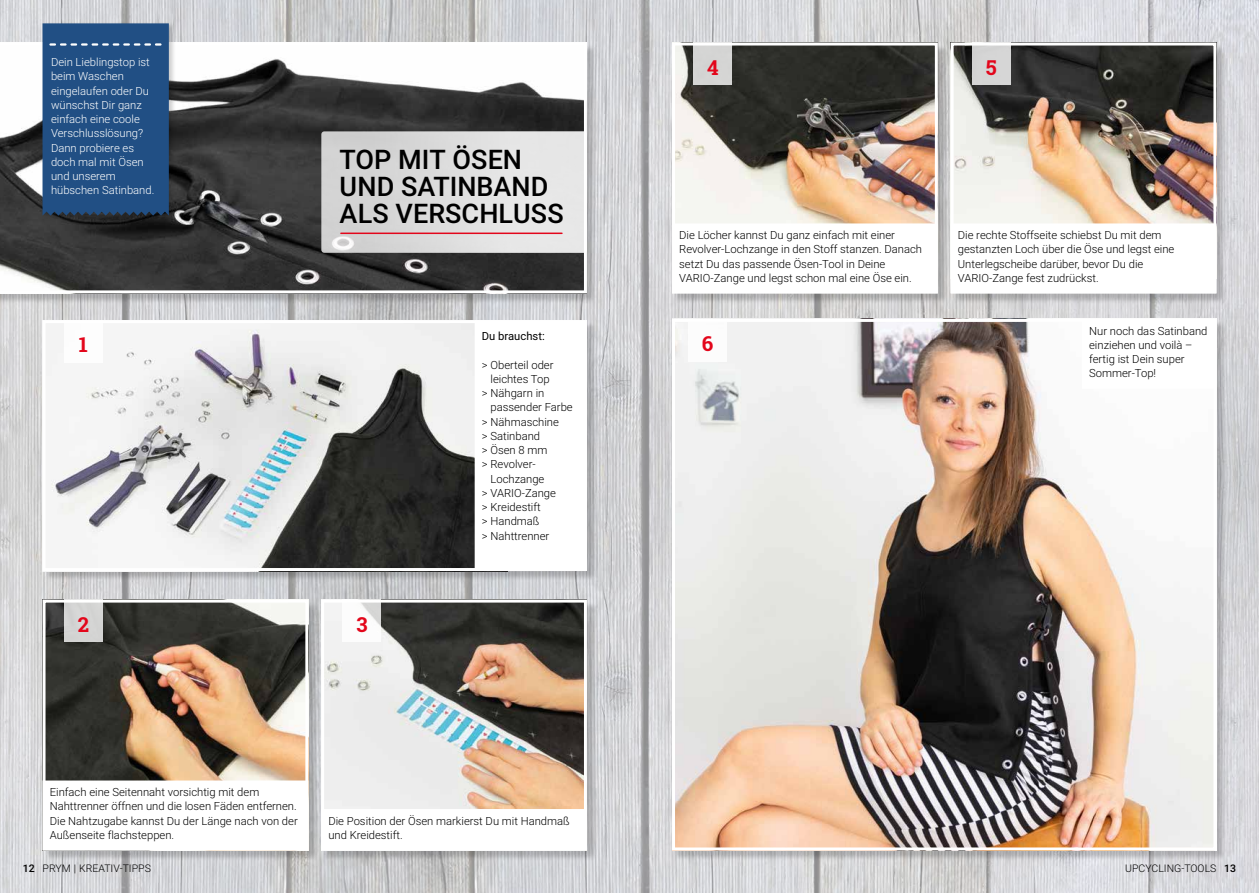
<style>
.page{position:relative;width:1259px;height:893px;background:#fff}
.page>*{position:absolute;margin:0;border:0;box-sizing:border-box;transform-origin:0 0}
.t1{font:500 27px/27px "Roboto";color:#000}
.t2{font:700 20.55px "Roboto Slab";color:#e3061b}
.t3{font:300 11.25px/14.2px "Roboto";color:#000}
.t4{font:300 11.25px/14.2px "Roboto";color:#fff}
.t5{font:11.25px "Roboto";color:#000}
.t6{font:300 10.5px "Roboto";color:#000}
.s1{font-weight:500}
</style>
<div class="page">
<img style="left:0;top:0;width:1259px;height:893px">
<div style="left:673px;top:320px;width:554px;height:541px;background:#000;opacity:.2"></div>
<img style="left:676px;top:323px;width:536px;height:523px">
<div style="left:672px;top:319px;width:544px;height:531px;border:3px solid #fff"></div>
<div style="left:1083px;top:320px;width:132px;height:67px;background:#fff"></div>
<div style="left:688px;top:319px;width:38px;height:42px;background:#fff"></div>
<div style="left:673px;top:44px;width:275px;height:260px;background:#000;opacity:.2"></div>
<img style="left:676px;top:47px;width:258px;height:176px">
<div style="left:672px;top:43px;width:266px;height:250px;border:3px solid #fff"></div>
<div style="left:673px;top:225px;width:263px;height:67px;background:#fff"></div>
<div style="left:693px;top:43px;width:39px;height:42px;background:#d4d5d4"></div>
<div style="left:952px;top:44px;width:274px;height:260px;background:#000;opacity:.2"></div>
<img style="left:954px;top:47px;width:258px;height:176px">
<div style="left:950px;top:43px;width:266px;height:250px;border:3px solid #fff"></div>
<div style="left:952px;top:225px;width:263px;height:67px;background:#fff"></div>
<div style="left:972px;top:43px;width:38px;height:42px;background:#d5d5d5"></div>
<div style="left:44px;top:321px;width:553px;height:261px;background:#000;opacity:.2"></div>
<img style="left:47px;top:324px;width:428px;height:243px">
<div style="left:476px;top:322px;width:109px;height:247px;background:#fff"></div>
<div style="left:44px;top:601px;width:275px;height:260px;background:#000;opacity:.2"></div>
<img style="left:47px;top:604px;width:257px;height:176px">
<div style="left:43px;top:600px;width:265px;height:250px;border:3px solid #fff"></div>
<div style="left:44px;top:782px;width:263px;height:67px;background:#fff"></div>
<div style="left:64px;top:600px;width:38px;height:42px;background:#d4d4d3"></div>
<div style="left:322px;top:601px;width:275px;height:260px;background:#000;opacity:.2"></div>
<img style="left:325px;top:604px;width:258px;height:205px">
<div style="left:321px;top:600px;width:266px;height:250px;border:3px solid #fff"></div>
<div style="left:323px;top:810px;width:262px;height:39px;background:#fff"></div>
<svg style="left:343px;top:600px;width:38px;height:42px"></svg>
<div style="left:64px;top:320px;width:38px;height:42px;background:#fff"></div>
<div style="left:0;top:44px;width:598px;height:260px;background:#000;opacity:.2"></div>
<svg style="left:0;top:43px;width:587px;height:250px"></svg>
<div style="left:41px;top:22px;width:135px;height:201px;background:#000;opacity:.2"></div>
<div style="left:43px;top:23px;width:126px;height:193px;background:#214f84"></div>
<div style="left:321px;top:131px;width:266px;height:122px;background:#d3d3d3;border-radius:3px"></div>
<div style="left:356px;top:131px;width:231px;height:122px;background:linear-gradient(to right,#d2d2d2,#ededed);border-radius:3px"></div>
<hr style="left:341px;top:233px;width:221px;height:1px;background:#e3061b">
<p class="t4" style="left:51px;top:55px;width:105px">Dein Lieblingstop ist beim Waschen eingelaufen oder Du wünschst Dir ganz einfach eine coole<br>Verschlusslösung?<br>Dann probiere es doch mal mit Ösen und unserem hübschen Satinband.</p>
<h1 class="t1" style="left:340px;top:145px;width:225px">TOP MIT ÖSEN<br>UND SATINBAND<br>ALS VERSCHLUSS</h1>
<h2 class="t2" style="left:707px;top:53px;width:13px">4</h2>
<h2 class="t2" style="left:986px;top:53px;width:12px">5</h2>
<p class="t3" style="left:679px;top:228px;width:244px">Die Löcher kannst Du ganz einfach mit einer Revolver-Lochzange in den Stoff stanzen. Danach setzt Du das passende Ösen-Tool in Deine VARIO-Zange und legst schon mal eine Öse ein.</p>
<p class="t3" style="left:958px;top:228px;width:218px">Die rechte Stoffseite schiebst Du mit dem gestanzten Loch über die Öse und legst eine Unterlegscheibe darüber, bevor Du die VARIO-Zange fest zudrückst.</p>
<h2 class="t2" style="left:79px;top:330px;width:11px">1</h2>
<p class="t5" style="left:482px;top:328px;width:64px">Du brauchst:</p>
<p class="t3" style="left:482px;top:357px;width:73px">&gt; Oberteil oder</p>
<p class="t3" style="left:490px;top:371px;width:61px">leichtes Top</p>
<p class="t3" style="left:482px;top:386px;width:64px">&gt; Nähgarn in</p>
<p class="t3" style="left:490px;top:400px;width:84px">passender Farbe</p>
<p class="t3" style="left:482px;top:414px;width:78px">&gt; Nähmaschine</p>
<p class="t3" style="left:482px;top:428px;width:60px">&gt; Satinband</p>
<p class="t3" style="left:482px;top:443px;width:67px">&gt; Ösen 8 mm</p>
<p class="t3" style="left:482px;top:457px;width:55px">&gt; Revolver-</p>
<p class="t3" style="left:490px;top:471px;width:55px">Lochzange</p>
<p class="t3" style="left:482px;top:485px;width:76px">&gt; VARIO-Zange</p>
<p class="t3" style="left:482px;top:500px;width:60px">&gt; Kreidestift</p>
<p class="t3" style="left:482px;top:514px;width:59px">&gt; Handmaß</p>
<p class="t3" style="left:482px;top:528px;width:69px">&gt; Nahttrenner</p>
<h2 class="t2" style="left:702px;top:329px;width:13px">6</h2>
<p class="t3" style="left:1089px;top:323px;width:120px">Nur noch das Satinband einziehen und voilà – fertig ist Dein super<br>Sommer-Top!</p>
<h2 class="t2" style="left:78px;top:610px;width:13px">2</h2>
<h2 class="t2" style="left:356px;top:610px;width:13px">3</h2>
<p class="t3" style="left:50px;top:785px;width:249px">Einfach eine Seitennaht vorsichtig mit dem Nahttrenner öffnen und die losen Fäden entfernen.<br>Die Nahtzugabe kannst Du der Länge nach von der Außenseite flachsteppen.</p>
<p class="t3" style="left:328px;top:813px;width:243px">Die Position der Ösen markierst Du mit Handmaß und Kreidestift.</p>
<p class="t6" style="left:23px;top:861px;width:129px"><span class="s1">12</span> PRYM | KREATIV-TIPPS</p>
<p class="t6" style="left:1125px;top:861px;width:112px">UPCYCLING-TOOLS <span class="s1">13</span></p>
</div>
